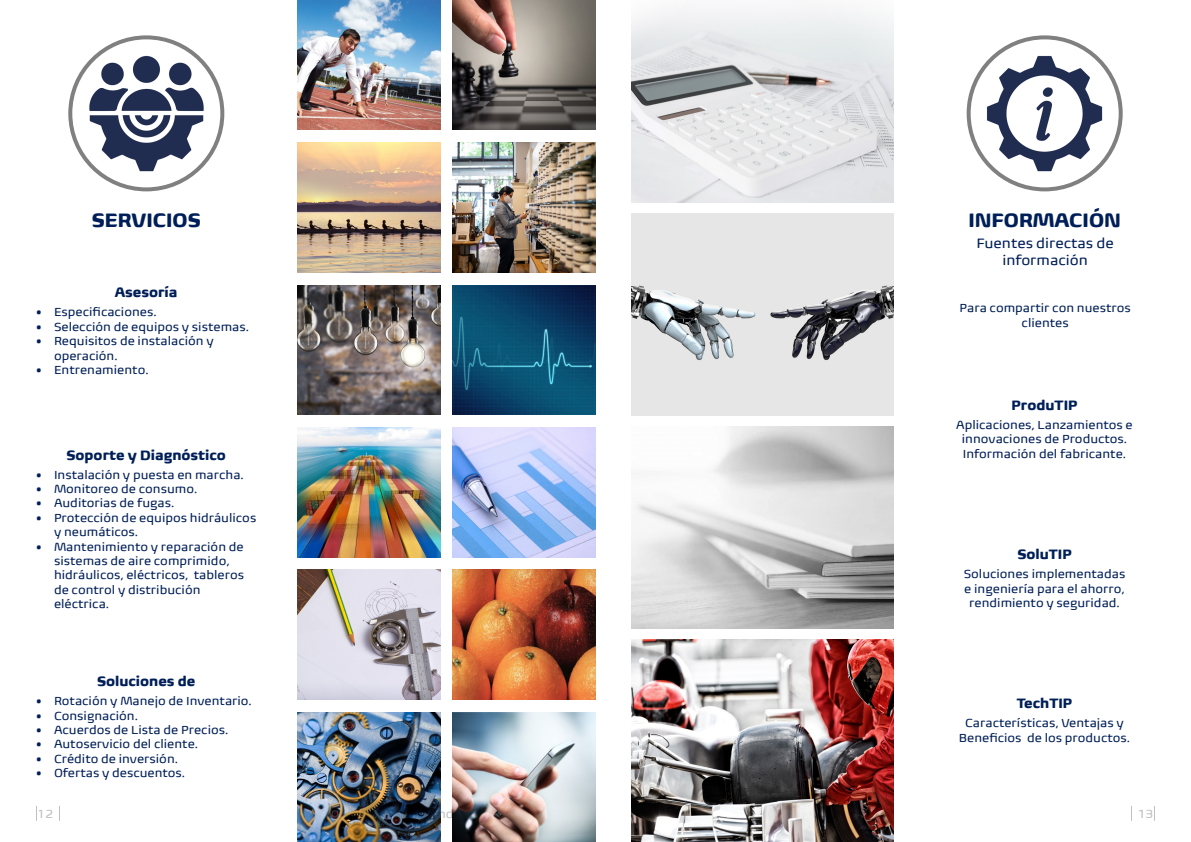
<style>
.page{position:relative;width:1191px;height:842px;background:#fff}
.page>*{position:absolute;margin:0;border:0;box-sizing:border-box;transform-origin:0 0}
.TÍTULOS{font:700 20px "Biome W04";color:#001f58}
.CONTENIDO{font:700 14px "Biome W04";color:#001f58}
.CONTENIDO-2{font:14px/16.8px "Biome W04";color:#001f58;text-align:center}
.CONTENIDO-3{font:12px/14.4px "Biome W04";color:#001f58;text-align:center}
.t1{font:12px "Biome W04";color:#808080}
</style>
<div class="page">
<svg style="left:36px;top:806px;width:1px;height:15px"></svg>
<svg style="left:1131px;top:806px;width:1px;height:15px"></svg>
<svg style="left:59px;top:806px;width:1px;height:15px"></svg>
<svg style="left:1154px;top:806px;width:1px;height:15px"></svg>
<img style="left:70px;top:37px;width:152px;height:152px;border-radius:74px">
<div style="left:68px;top:35px;width:156px;height:156px;border:4px solid #808080;border-radius:50%"></div>
<img style="left:968px;top:37px;width:152px;height:152px;border-radius:74px">
<div style="left:966px;top:35px;width:156px;height:156px;border:4px solid #808080;border-radius:50%"></div>
<img style="left:298px;top:570px;width:143px;height:129px">
<img style="left:452px;top:427px;width:143px;height:130px">
<img style="left:452px;top:285px;width:143px;height:130px">
<img style="left:452px;top:712px;width:143px;height:130px">
<img style="left:452px;top:143px;width:143px;height:129px">
<img style="left:452px;top:0;width:143px;height:130px">
<img style="left:298px;top:0;width:143px;height:130px">
<img style="left:631px;top:9px;width:262px;height:194px">
<img style="left:631px;top:213px;width:262px;height:203px">
<img style="left:631px;top:426px;width:262px;height:203px">
<img style="left:631px;top:639px;width:262px;height:203px">
<img style="left:298px;top:143px;width:143px;height:129px">
<img style="left:298px;top:712px;width:143px;height:130px">
<img style="left:298px;top:427px;width:143px;height:130px">
<img style="left:452px;top:570px;width:143px;height:129px">
<img style="left:298px;top:285px;width:143px;height:130px">
<p class="TÍTULOS" style="left:92px;top:207px;width:110px">SERVICIOS</p>
<p class="TÍTULOS" style="left:968px;top:207px;width:154px">INFORMACIÓN</p>
<p class="CONTENIDO" style="left:115px;top:283px;width:64px">Asesoría</p>
<p class="CONTENIDO-3" style="left:36px;top:305px;width:122px">• Especificaciones.</p>
<p class="CONTENIDO-3" style="left:36px;top:319px;width:214px">• Selección de equipos y sistemas.</p>
<p class="CONTENIDO-3" style="left:54px;top:334px;width:161px;text-align:left;text-indent:-18px">• Requisitos de instalación y operación.</p>
<p class="CONTENIDO-3" style="left:36px;top:363px;width:114px">• Entrenamiento.</p>
<p class="CONTENIDO-2" style="left:976px;top:235px;width:139px">Fuentes directas de información</p>
<p class="CONTENIDO-3" style="left:959px;top:301px;width:173px">Para compartir con nuestros clientes</p>
<p class="CONTENIDO" style="left:1011px;top:396px;width:67px">ProduTIP</p>
<p class="CONTENIDO-3" style="left:956px;top:417px;width:178px">Aplicaciones, Lanzamientos e innovaciones de Productos.</p>
<p class="CONTENIDO" style="left:66px;top:446px;width:161px">Soporte y Diagnóstico</p>
<p class="CONTENIDO-3" style="left:963px;top:446px;width:165px">Información del fabricante.</p>
<p class="CONTENIDO-3" style="left:36px;top:467px;width:209px">• Instalación y puesta en marcha.</p>
<p class="CONTENIDO-3" style="left:36px;top:482px;width:163px">• Monitoreo de consumo.</p>
<p class="CONTENIDO-3" style="left:36px;top:496px;width:140px">• Auditorias de fugas.</p>
<p class="CONTENIDO-3" style="left:54px;top:510px;width:204px;text-align:left;text-indent:-18px">• Protección de equipos hidráulicos y neumáticos.</p>
<p class="CONTENIDO-3" style="left:54px;top:539px;width:192px;text-align:left;text-indent:-18px">• Mantenimiento y reparación de sistemas de aire comprimido, hidráulicos, eléctricos, tableros de control y distribución eléctrica.</p>
<p class="CONTENIDO" style="left:1017px;top:545px;width:56px">SoluTIP</p>
<p class="CONTENIDO-3" style="left:963px;top:567px;width:163px">Soluciones implementadas e ingeniería para el ahorro, rendimiento y seguridad.</p>
<p class="CONTENIDO" style="left:97px;top:672px;width:100px">Soluciones de</p>
<p class="CONTENIDO-3" style="left:36px;top:694px;width:217px">• Rotación y Manejo de Inventario.</p>
<p class="CONTENIDO-3" style="left:36px;top:708px;width:103px">• Consignación.</p>
<p class="CONTENIDO-3" style="left:36px;top:723px;width:194px">• Acuerdos de Lista de Precios.</p>
<p class="CONTENIDO-3" style="left:36px;top:737px;width:164px">• Autoservicio del cliente.</p>
<p class="CONTENIDO-3" style="left:36px;top:751px;width:144px">• Crédito de inversión.</p>
<p class="CONTENIDO-3" style="left:36px;top:766px;width:151px">• Ofertas y descuentos.</p>
<p class="CONTENIDO" style="left:1017px;top:694px;width:57px">TechTIP</p>
<p class="CONTENIDO-3" style="left:959px;top:716px;width:173px">Características, Ventajas y<br>Beneficios de los productos.</p>
<p class="t1" style="left:38px;top:806px;width:17px">12</p>
<p class="t1" style="left:1137px;top:806px;width:17px">13</p>
</div>
